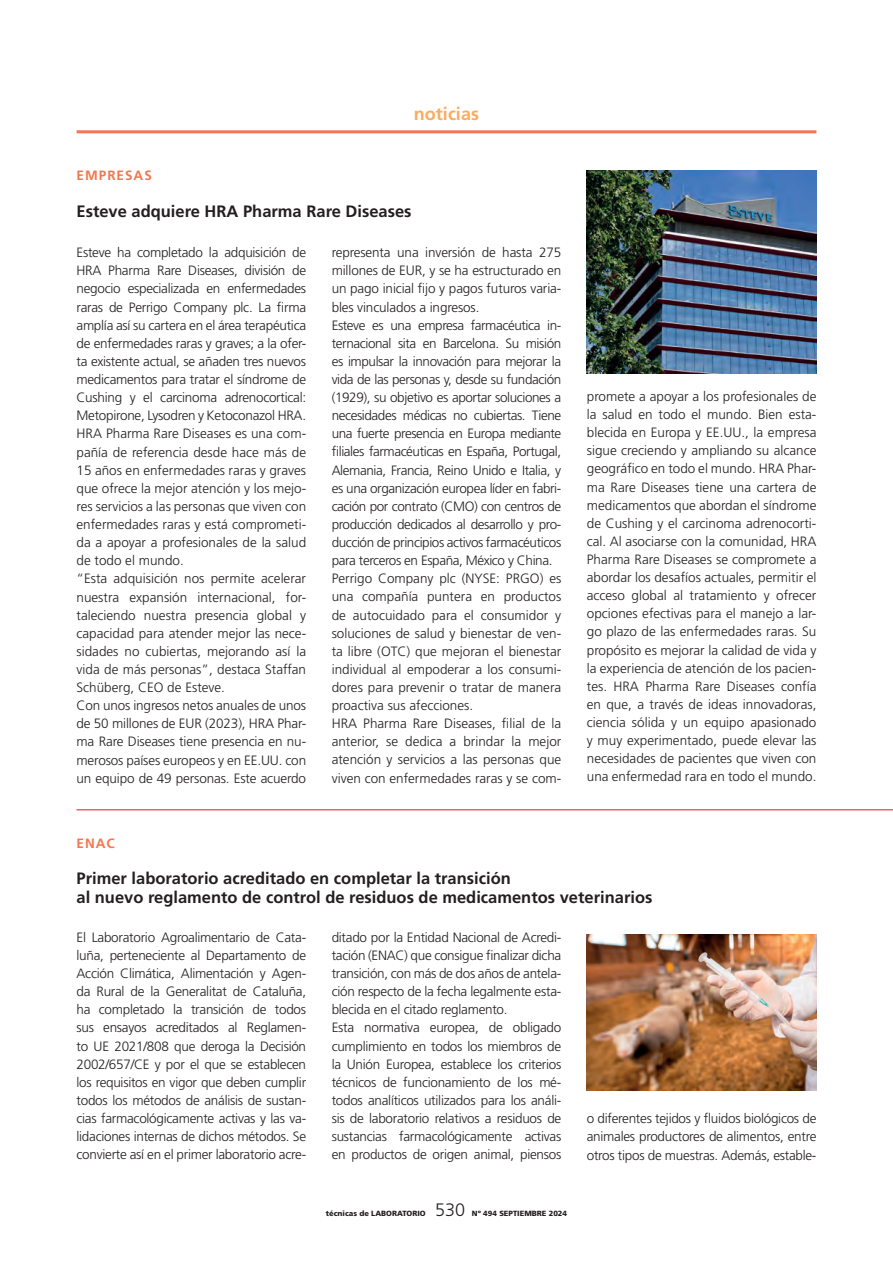
<style>
.page{position:relative;width:893px;height:1263px;background:#fff}
.page>*{position:absolute;margin:0;border:0;box-sizing:border-box;transform-origin:0 0}
.t1{font:700 18px "Frutiger";color:#faac5e}
.t2{font:300 18px "Frutiger";color:#231f20}
.Titolet_NOT{font:700 16.5px "Frutiger";color:#231f20}
.Texto_base_TL{font:300 13.5px/18.1px "Frutiger";letter-spacing:-.01em;color:#231f20;text-align:justify}
.Empresa_NOT{font:700 13.5px "Frutiger";letter-spacing:.075em;color:#f37653}
.t3{font:900 7.5px "Frutiger";color:#231f20}
</style>
<div class="page">
<hr style="left:77px;top:130px;width:739px;height:3px;background:#f37653">
<img style="left:587px;top:170px;width:229px;height:203px">
<img style="left:587px;top:935px;width:229px;height:156px">
<hr style="left:77px;top:809px;width:816px;height:1px;background:#d1232a">
<h1 class="t1" style="left:414px;top:103px;width:66px">noticias</h1>
<p class="Empresa_NOT" style="left:77px;top:168px;width:77px">EMPRESAS</p>
<p class="Titolet_NOT" style="left:77px;top:201px;width:337px">Esteve adquiere HRA Pharma Rare Diseases</p>
<p class="Texto_base_TL" style="left:77px;top:243px;width:231px">Esteve ha completado la adquisición de HRA Pharma Rare Diseases, división de negocio especializada en enfermedades raras de Perrigo Company plc. La firma amplía así su cartera en el área terapéutica de enfermedades raras y graves; a la ofer&shy;ta existente actual, se añaden tres nuevos medicamentos para tratar el síndrome de Cushing y el carcinoma adrenocortical:<br>Metopirone, Lysodren y Ketoconazol HRA.</p>
<p class="Texto_base_TL" style="left:77px;top:425px;width:231px">HRA Pharma Rare Diseases es una com&shy;pañía de referencia desde hace más de 15 años en enfermedades raras y graves que ofrece la mejor atención y los mejo&shy;res servicios a las personas que viven con enfermedades raras y está comprometi&shy;da a apoyar a profesionales de la salud de todo el mundo.</p>
<p class="Texto_base_TL" style="left:77px;top:570px;width:231px">“Esta adquisición nos permite acelerar nuestra expansión internacional, for&shy;taleciendo nuestra presencia global y capacidad para atender mejor las nece&shy;sidades no cubiertas, mejorando así la vida de más personas”, destaca Staffan Schüberg, CEO de Esteve.</p>
<p class="Texto_base_TL" style="left:77px;top:696px;width:231px">Con unos ingresos netos anuales de unos de 50 millones de EUR (2023), HRA Phar&shy;ma Rare Diseases tiene presencia en nu&shy;merosos países europeos y en EE.UU. con un equipo de 49 personas. Este acuerdo</p>
<p class="Texto_base_TL" style="left:332px;top:243px;width:231px">representa una inversión de hasta 275 millones de EUR, y se ha estructurado en un pago inicial fijo y pagos futuros varia&shy;bles vinculados a ingresos.</p>
<p class="Texto_base_TL" style="left:332px;top:316px;width:231px">Esteve es una empresa farmacéutica in&shy;ternacional sita en Barcelona. Su misión es impulsar la innovación para mejorar la vida de las personas y, desde su fundación (1929), su objetivo es aportar soluciones a necesidades médicas no cubiertas. Tiene una fuerte presencia en Europa mediante filiales farmacéuticas en España, Portugal, Alemania, Francia, Reino Unido e Italia, y es una organización europea líder en fabri&shy;cación por contrato (CMO) con centros de producción dedicados al desarrollo y pro&shy;ducción de principios activos farmacéuticos para terceros en España, México y China.</p>
<p class="Texto_base_TL" style="left:332px;top:569px;width:231px">Perrigo Company plc (NYSE: PRGO) es una compañía puntera en productos de autocuidado para el consumidor y soluciones de salud y bienestar de ven&shy;ta libre (OTC) que mejoran el bienestar individual al empoderar a los consumi&shy;dores para prevenir o tratar de manera proactiva sus afecciones.</p>
<p class="Texto_base_TL" style="left:332px;top:714px;width:231px">HRA Pharma Rare Diseases, filial de la anterior, se dedica a brindar la mejor atención y servicios a las personas que viven con enfermedades raras y se com-</p>
<p class="Texto_base_TL" style="left:587px;top:387px;width:231px">promete a apoyar a los profesionales de la salud en todo el mundo. Bien esta&shy;blecida en Europa y EE.UU., la empresa sigue creciendo y ampliando su alcance geográfico en todo el mundo. HRA Phar&shy;ma Rare Diseases tiene una cartera de medicamentos que abordan el síndrome de Cushing y el carcinoma adrenocorti&shy;cal. Al asociarse con la comunidad, HRA Pharma Rare Diseases se compromete a abordar los desafíos actuales, permitir el acceso global al tratamiento y ofrecer opciones efectivas para el manejo a lar&shy;go plazo de las enfermedades raras. Su propósito es mejorar la calidad de vida y la experiencia de atención de los pacien&shy;tes. HRA Pharma Rare Diseases confía en que, a través de ideas innovadoras, ciencia sólida y un equipo apasionado y muy experimentado, puede elevar las necesidades de pacientes que viven con una enfermedad rara en todo el mundo.</p>
<p class="Empresa_NOT" style="left:77px;top:835px;width:40px">ENAC</p>
<p class="Titolet_NOT" style="left:77px;top:869px;width:436px">Primer laboratorio acreditado en completar la transición</p>
<p class="Titolet_NOT" style="left:77px;top:887px;width:577px">al nuevo reglamento de control de residuos de medicamentos veterinarios</p>
<p class="Texto_base_TL" style="left:77px;top:928px;width:231px">El Laboratorio Agroalimentario de Cata&shy;luña, perteneciente al Departamento de Acción Climática, Alimentación y Agen&shy;da Rural de la Generalitat de Cataluña, ha completado la transición de todos sus ensayos acreditados al Reglamen&shy;to UE 2021/808 que deroga la Decisión 2002/657/CE y por el que se establecen los requisitos en vigor que deben cumplir todos los métodos de análisis de sustan&shy;cias farmacológicamente activas y las va&shy;lidaciones internas de dichos métodos. Se convierte así en el primer laboratorio acre-</p>
<p class="Texto_base_TL" style="left:332px;top:928px;width:231px">ditado por la Entidad Nacional de Acredi&shy;tación (ENAC) que consigue finalizar dicha transición, con más de dos años de antela&shy;ción respecto de la fecha legalmente esta&shy;blecida en el citado reglamento.</p>
<p class="Texto_base_TL" style="left:332px;top:1019px;width:231px">Esta normativa europea, de obligado cumplimiento en todos los miembros de la Unión Europea, establece los criterios técnicos de funcionamiento de los mé&shy;todos analíticos utilizados para los análi&shy;sis de laboratorio relativos a residuos de sustancias farmacológicamente activas en productos de origen animal, piensos</p>
<p class="t3" style="left:326px;top:1209px;width:101px">técnicas de LABORATORIO</p>
<h1 class="t2" style="left:435px;top:1200px;width:32px">530</h1>
<p class="t3" style="left:472px;top:1209px;width:97px">Nº 494 SEPTIEMBRE 2024</p>
<p class="Texto_base_TL" style="left:587px;top:1109px;width:231px">o diferentes tejidos y fluidos biológicos de animales productores de alimentos, entre otros tipos de muestras. Además, estable-</p>
</div>
